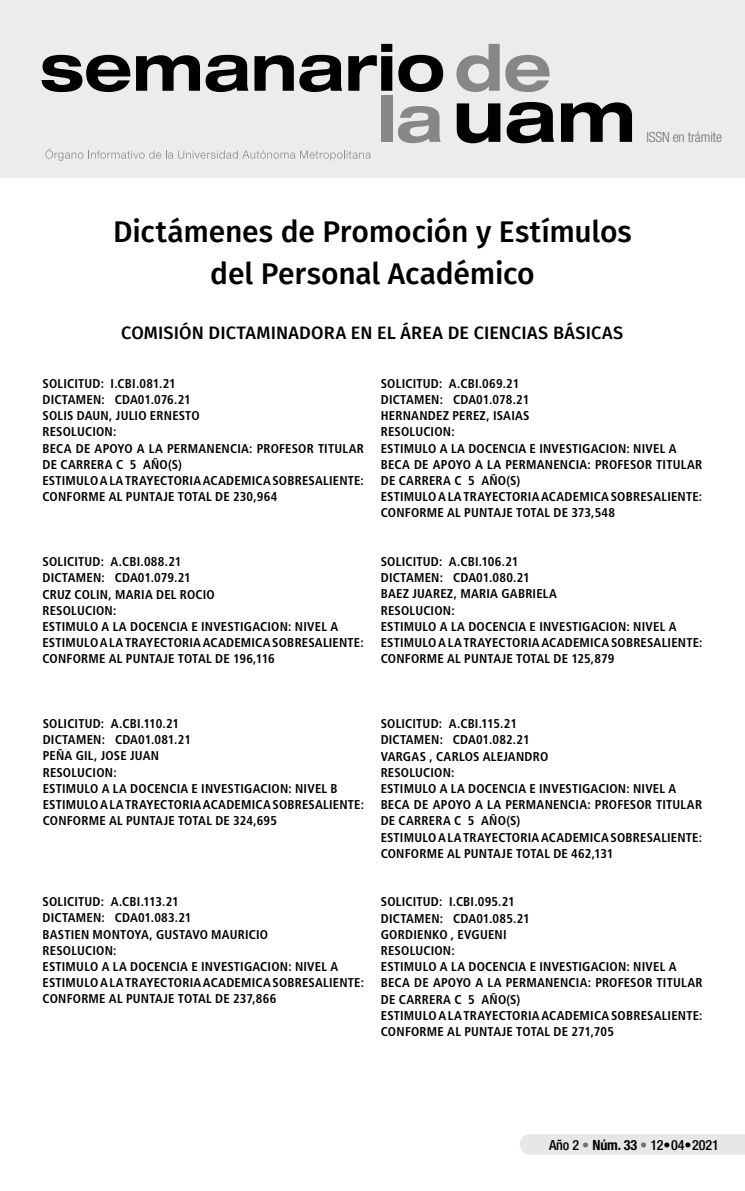
<style>
.page{position:relative;width:745px;height:1191px;background:#fff}
.page>*{position:absolute;margin:0;border:0;box-sizing:border-box;transform-origin:0 0}
.t1{font:500 30px/42px "Fira Sans";letter-spacing:-.01em;color:#000;text-align:center}
.t2{font:500 18px "Fira Sans";letter-spacing:.005em;color:#000}
.t3{font:500 condensed 14.1px "Helvetica Neue LT Std";letter-spacing:-.01em;color:#000}
.t4{font:300 condensed 14.1px "Helvetica Neue LT Std";letter-spacing:-.01em;color:#706f6f}
.t5{font:700 condensed 12.75px/16.2px "Frutiger LT Std";letter-spacing:.015em;color:#000}
.s1{color:#706f6f}
.s2{font-weight:700}
</style>
<div class="page">
<div style="left:0;top:0;width:744px;height:177px;background:#e9e9e9"></div>
<div style="left:381px;top:95px;width:11px;height:47px;background:#878787"></div>
<svg style="left:398px;top:106px;width:42px;height:37px"></svg>
<svg style="left:456px;top:103px;width:44px;height:40px"></svg>
<svg style="left:506px;top:102px;width:48px;height:41px"></svg>
<svg style="left:561px;top:102px;width:70px;height:40px"></svg>
<svg style="left:41px;top:55px;width:89px;height:37px"></svg>
<svg style="left:136px;top:55px;width:112px;height:37px"></svg>
<svg style="left:254px;top:55px;width:39px;height:36px"></svg>
<svg style="left:299px;top:55px;width:43px;height:37px"></svg>
<svg style="left:348px;top:44px;width:44px;height:47px"></svg>
<svg style="left:398px;top:55px;width:45px;height:37px"></svg>
<svg style="left:456px;top:44px;width:43px;height:48px"></svg>
<svg style="left:505px;top:55px;width:44px;height:37px"></svg>
<svg style="left:45px;top:148px;width:325px;height:13px"></svg>
<div style="left:520px;top:1134px;width:224px;height:20px;background:#e7e7e7"></div>
<p class="t4" style="left:646px;top:129px;width:77px">ISSN en trámite</p>
<h1 class="t1" style="left:113px;top:209px;width:520px">Dictámenes de Promoción y Estímulos del Personal Académico</h1>
<h2 class="t2" style="left:121px;top:318px;width:503px">COMISIÓN DICTAMINADORA EN EL ÁREA DE CIENCIAS BÁSICAS</h2>
<p class="t5" style="left:42px;top:375px;width:323px">SOLICITUD: I.CBI.081.21<br>DICTAMEN: CDA01.076.21<br>SOLIS DAUN, JULIO ERNESTO<br>RESOLUCION:<br>BECA DE APOYO A LA PERMANENCIA: PROFESOR TITULAR<br>DE CARRERA C 5 AÑO(S)<br>ESTIMULO A LA TRAYECTORIA ACADEMICA SOBRESALIENTE:<br>CONFORME AL PUNTAJE TOTAL DE 230,964</p>
<p class="t5" style="left:42px;top:553px;width:322px">SOLICITUD: A.CBI.088.21<br>DICTAMEN: CDA01.079.21<br>CRUZ COLIN, MARIA DEL ROCIO<br>RESOLUCION:<br>ESTIMULO A LA DOCENCIA E INVESTIGACION: NIVEL A<br>ESTIMULO A LA TRAYECTORIA ACADEMICA SOBRESALIENTE:<br>CONFORME AL PUNTAJE TOTAL DE 196,116</p>
<p class="t5" style="left:380px;top:375px;width:323px">SOLICITUD: A.CBI.069.21<br>DICTAMEN: CDA01.078.21<br>HERNANDEZ PEREZ, ISAIAS<br>RESOLUCION:<br>ESTIMULO A LA DOCENCIA E INVESTIGACION: NIVEL A<br>BECA DE APOYO A LA PERMANENCIA: PROFESOR TITULAR<br>DE CARRERA C 5 AÑO(S)<br>ESTIMULO A LA TRAYECTORIA ACADEMICA SOBRESALIENTE:<br>CONFORME AL PUNTAJE TOTAL DE 373,548</p>
<p class="t5" style="left:380px;top:553px;width:323px">SOLICITUD: A.CBI.106.21<br>DICTAMEN: CDA01.080.21<br>BAEZ JUAREZ, MARIA GABRIELA<br>RESOLUCION:<br>ESTIMULO A LA DOCENCIA E INVESTIGACION: NIVEL A<br>ESTIMULO A LA TRAYECTORIA ACADEMICA SOBRESALIENTE:<br>CONFORME AL PUNTAJE TOTAL DE 125,879</p>
<p class="t5" style="left:43px;top:715px;width:322px">SOLICITUD: A.CBI.110.21<br>DICTAMEN: CDA01.081.21<br>PEÑA GIL, JOSE JUAN<br>RESOLUCION:<br>ESTIMULO A LA DOCENCIA E INVESTIGACION: NIVEL B<br>ESTIMULO A LA TRAYECTORIA ACADEMICA SOBRESALIENTE:<br>CONFORME AL PUNTAJE TOTAL DE 324,695</p>
<p class="t5" style="left:43px;top:893px;width:323px">SOLICITUD: A.CBI.113.21<br>DICTAMEN: CDA01.083.21<br>BASTIEN MONTOYA, GUSTAVO MAURICIO<br>RESOLUCION:<br>ESTIMULO A LA DOCENCIA E INVESTIGACION: NIVEL A ESTIMULO A LA TRAYECTORIA ACADEMICA SOBRESALIENTE:<br>CONFORME AL PUNTAJE TOTAL DE 237,866</p>
<p class="t5" style="left:380px;top:715px;width:323px">SOLICITUD: A.CBI.115.21<br>DICTAMEN: CDA01.082.21<br>VARGAS , CARLOS ALEJANDRO<br>RESOLUCION:<br>ESTIMULO A LA DOCENCIA E INVESTIGACION: NIVEL A<br>BECA DE APOYO A LA PERMANENCIA: PROFESOR TITULAR<br>DE CARRERA C 5 AÑO(S)<br>ESTIMULO A LA TRAYECTORIA ACADEMICA SOBRESALIENTE:<br>CONFORME AL PUNTAJE TOTAL DE 462,131</p>
<p class="t5" style="left:380px;top:894px;width:323px">SOLICITUD: I.CBI.095.21<br>DICTAMEN: CDA01.085.21<br>GORDIENKO , EVGUENI<br>RESOLUCION:<br>ESTIMULO A LA DOCENCIA E INVESTIGACION: NIVEL A<br>BECA DE APOYO A LA PERMANENCIA: PROFESOR TITULAR<br>DE CARRERA C 5 AÑO(S)<br>ESTIMULO A LA TRAYECTORIA ACADEMICA SOBRESALIENTE:<br>CONFORME AL PUNTAJE TOTAL DE 271,705</p>
<p class="t3" style="left:548px;top:1136px;width:171px">Año 2 <span class="s1">•</span> <span class="s2">Núm. 33</span> <span class="s1">•</span> 12•04•2021</p>
</div>
